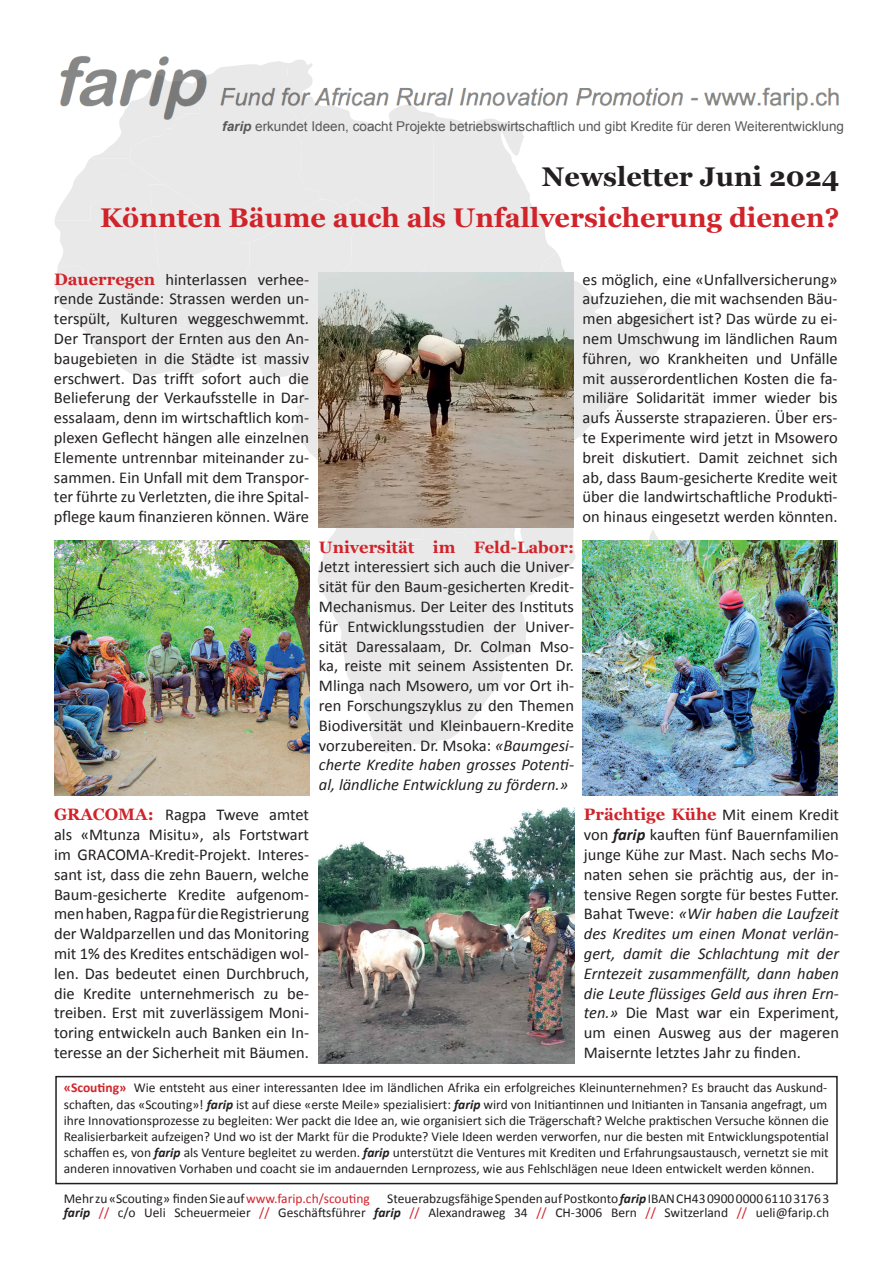
<style>
.page{position:relative;width:893px;height:1263px;background:#fff}
.page>*{position:absolute;margin:0;border:0;box-sizing:border-box;transform-origin:0 0}
.t1{font:700 27px "Georgia";color:#d1232a}
.t2{font:700 27px "Georgia";color:#231f20}
.t3{font:16.5px/19.8px "Calibri";color:#231f20;text-align:justify}
.t4{font:700 16.5px "Georgia";color:#d1232a}
.t5{font:13.5px/16.2px "Calibri";color:#231f20;text-align:right}
.t6{font:13.5px "Arial";color:#57585a}
.s1{font-weight:700;font-style:italic}
.s2{font-family:"Georgia";font-weight:700;color:#d1232a}
.s3{font-style:italic}
.s4{font-weight:700;color:#d1232a}
.s5{color:#d1232a}
</style>
<div class="page">
<svg style="left:54px;top:132px;width:618px;height:621px"></svg>
<img style="left:60px;top:56px;width:779px;height:76px">
<div style="left:55px;top:1076px;width:783px;height:108px;border:2px solid #231f20"></div>
<img style="left:54px;top:540px;width:255px;height:255px">
<img style="left:319px;top:808px;width:255px;height:255px">
<img style="left:318px;top:272px;width:255px;height:255px">
<img style="left:583px;top:540px;width:255px;height:255px">
<p class="t6" style="left:222px;top:117px;width:623px"><span class="s1">farip</span> erkundet Ideen, coacht Projekte betriebswirtschaftlich und gibt Kredite für deren Weiterentwicklung</p>
<h1 class="t2" style="left:542px;top:157px;width:299px">Newsletter Juni 2024</h1>
<h1 class="t1" style="left:100px;top:197px;width:741px">Könnten Bäume auch als Unfallversicherung dienen?</h1>
<p class="t3" style="left:54px;top:268px;width:257px"><span class="s2">Dauerregen</span> hinterlassen verhee&shy;rende Zustände: Strassen werden un&shy;terspült, Kulturen weggeschwemmt.<br>Der Transport der Ernten aus den An&shy;baugebieten in die Städte ist massiv erschwert. Das trifft sofort auch die Belieferung der Verkaufsstelle in Dar&shy;essalaam, denn im wirtschaftlich kom&shy;plexen Geflecht hängen alle einzelnen Elemente untrennbar miteinander zu&shy;sammen. Ein Unfall mit dem Transpor&shy;ter führte zu Verletzten, die ihre Spital&shy;pflege kaum finanzieren können. Wäre</p>
<p class="t4" style="left:319px;top:534px;width:257px">Universität im Feld-Labor:</p>
<p class="t3" style="left:319px;top:556px;width:257px">Jetzt interessiert sich auch die Univer&shy;sität für den Baum-gesicherten Kredit-Mechanismus. Der Leiter des Instituts für Entwicklungsstudien der Univer&shy;sität Daressalaam, Dr. Colman Mso&shy;ka, reiste mit seinem Assistenten Dr.<br>Mlinga nach Msowero, um vor Ort ih&shy;ren Forschungszyklus zu den Themen Biodiversität und Kleinbauern-Kredite vorzubereiten. Dr. Msoka: <span class="s3">«Baumgesi&shy;cherte Kredite haben grosses Potenti&shy;al, ländliche Entwicklung zu fördern.»</span></p>
<p class="t3" style="left:583px;top:268px;width:257px">es möglich, eine «Unfallversicherung» aufzuziehen, die mit wachsenden Bäu&shy;men abgesichert ist? Das würde zu ei&shy;nem Umschwung im ländlichen Raum führen, wo Krankheiten und Unfälle mit ausserordentlichen Kosten die fa&shy;miliäre Solidarität immer wieder bis aufs Äusserste strapazieren. Über ers&shy;te Experimente wird jetzt in Msowero breit diskutiert. Damit zeichnet sich ab, dass Baum-gesicherte Kredite weit über die landwirtschaftliche Produkti&shy;on hinaus eingesetzt werden könnten.</p>
<p class="t3" style="left:54px;top:804px;width:257px"><span class="s2">GRACOMA:</span> Ragpa Tweve amtet als «Mtunza Misitu», als Fortstwart im GRACOMA-Kredit-Projekt. Interes&shy;sant ist, dass die zehn Bauern, welche Baum-gesicherte Kredite aufgenom&shy;men haben, Ragpa für die Registrierung der Waldparzellen und das Monitoring mit 1% des Kredites entschädigen wol&shy;len. Das bedeutet einen Durchbruch, die Kredite unternehmerisch zu be&shy;treiben. Erst mit zuverlässigem Moni&shy;toring entwickeln auch Banken ein In&shy;teresse an der Sicherheit mit Bäumen.</p>
<p class="t3" style="left:584px;top:804px;width:257px"><span class="s2">Prächtige Kühe</span> Mit einem Kredit von <span class="s1">farip</span> kauften fünf Bauernfamilien junge Kühe zur Mast. Nach sechs Mo&shy;naten sehen sie prächtig aus, der in&shy;tensive Regen sorgte für bestes Futter.<br>Bahat Tweve: <span class="s3">«Wir haben die Laufzeit des Kredites um einen Monat verlän&shy;gert, damit die Schlachtung mit der Erntezeit zusammenfällt, dann haben die Leute flüssiges Geld aus ihren Ern&shy;ten.»</span> Die Mast war ein Experiment, um einen Ausweg aus der mageren Maisernte letztes Jahr zu finden.</p>
<p class="t5" style="left:64px;top:1079px;width:766px;text-align:justify"><span class="s4">«Scouting»</span> Wie entsteht aus einer interessanten Idee im ländlichen Afrika ein erfolgreiches Kleinunternehmen? Es braucht das Auskund&shy;schaften, das «Scouting»! <span class="s1">farip</span> ist auf diese «erste Meile» spezialisiert: <span class="s1">farip</span> wird von Initiantinnen und Initianten in Tansania angefragt, um ihre Innovationsprozesse zu begleiten: Wer packt die Idee an, wie organisiert sich die Trägerschaft? Welche praktischen Versuche können die Realisierbarkeit aufzeigen? Und wo ist der Markt für die Produkte? Viele Ideen werden verworfen, nur die besten mit Entwicklungspotential schaffen es, von <span class="s1">farip</span> als Venture begleitet zu werden. <span class="s1">farip</span> unterstützt die Ventures mit Krediten und Erfahrungsaustausch, vernetzt sie mit anderen innovativen Vorhaben und coacht sie im andauernden Lernprozess, wie aus Fehlschlägen neue Ideen entwickelt werden können.</p>
<p class="t5" style="left:64px;top:1189px;width:308px">Mehr zu «Scouting» finden Sie auf <span class="s5">www.farip.ch/scouting</span></p>
<p class="t5" style="left:64px;top:1190px;width:767px;line-height:14.5px">Steuerabzugsfähige Spenden auf Postkonto <span class="s1">farip</span> IBAN CH43 0900 0000 6110 3176 3<br><span class="s1">farip</span> <span class="s5">//</span> c/o Ueli Scheuermeier <span class="s5">//</span> Geschäftsführer <span class="s1">farip</span> <span class="s5">//</span> Alexandraweg 34 <span class="s5">//</span> CH-3006 Bern <span class="s5">//</span> Switzerland <span class="s5">//</span> ueli@farip.ch</p>
</div>
